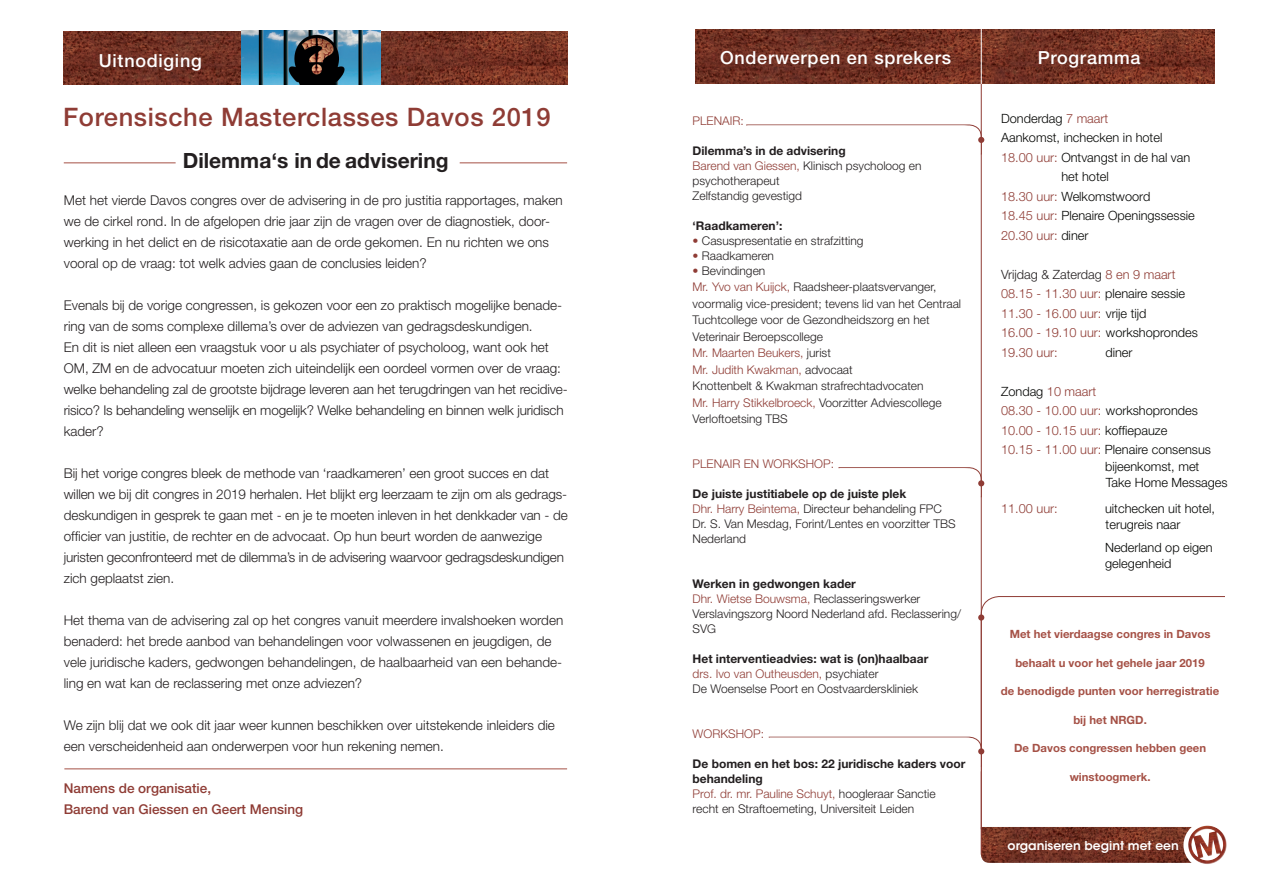
<style>
.page{position:relative;width:1263px;height:893px;background:#fff}
.page>*{position:absolute;margin:0;border:0;box-sizing:border-box;transform-origin:0 0}
.t1{font:500 25.5px "Helvetica Neue";letter-spacing:.025em;color:#8f3c35}
.t2{font:700 21px "Helvetica Neue";color:#231f20}
.t3{font:500 18px "Helvetica Neue";letter-spacing:.04em;color:#fff}
.t4{font:300 13.5px/21px "Helvetica Neue";color:#231f20}
.t5{font:500 13.5px/21px "Helvetica Neue";color:#8f3c35}
.t6{font:300 12.75px/19.5px "Helvetica Neue";color:#8f3c35}
.t7{font:300 12.75px/16.5px "Helvetica Neue";color:#040503}
.t8{font:600 12.3px "ITC Avant Garde Std";color:#fff}
.t9{font:300 12px/15px "Helvetica Neue";color:#231f20}
.t10{font:300 12px "Helvetica Neue";color:#8f3c35}
.t11{font:700 12px "Helvetica Neue";color:#231f20}
.t12{font:700 11.4px "Helvetica Neue";color:#a55146}
.s1{font-weight:700}
.s2{color:#8f3c35}
.s3{color:#040503}
.s4{color:#231f20}
</style>
<div class="page">
<img style="left:695px;top:30px;width:519px;height:53px">
<img style="left:64px;top:31px;width:504px;height:54px">
<hr style="left:981px;top:23px;width:1px;height:79px;background:#fff">
<img style="left:241px;top:31px;width:140px;height:54px">
<svg style="left:980px;top:596px;width:245px;height:234px"></svg>
<hr style="left:64px;top:163px;width:112px;height:1px;background:#a55146">
<hr style="left:460px;top:163px;width:107px;height:1px;background:#a55146">
<hr style="left:64px;top:769px;width:503px;height:1px;background:#a55146">
<img style="left:981px;top:827px;width:210px;height:36px">
<svg style="left:1183px;top:820px;width:53px;height:50px"></svg>
<div style="left:1225px;top:588px;width:38px;height:242px;background:#fff"></div>
<svg style="left:746px;top:124px;width:238px;height:42px"></svg>
<svg style="left:838px;top:467px;width:146px;height:42px"></svg>
<div style="left:978px;top:614px;width:6px;height:7px;background:#8f3c35;border-radius:50%"></div>
<svg style="left:768px;top:736px;width:216px;height:35px"></svg>
<hr style="left:981px;top:84px;width:1px;height:770px;background:#8f3c35">
<h3 class="t3" style="left:99px;top:50px;width:104px">Uitnodiging</h3>
<h3 class="t3" style="left:720px;top:47px;width:232px">Onderwerpen en sprekers</h3>
<h3 class="t3" style="left:1038px;top:47px;width:104px">Programma</h3>
<h1 class="t1" style="left:63px;top:102px;width:489px">Forensische Masterclasses Davos 2019</h1>
<h2 class="t2" style="left:183px;top:148px;width:267px">Dilemma‘s in de advisering</h2>
<p class="t4" style="left:64px;top:189px;width:500px">Met het vierde Davos congres over de advisering in de pro justitia rapportages, maken we de cirkel rond. In de afgelopen drie jaar zijn de vragen over de diagnostiek, door&shy;werking in het delict en de risicotaxatie aan de orde gekomen. En nu richten we ons vooral op de vraag: tot welk advies gaan de conclusies leiden?</p>
<p class="t4" style="left:64px;top:294px;width:505px">Evenals bij de vorige congressen, is gekozen voor een zo praktisch mogelijke benade&shy;ring van de soms complexe dillema’s over de adviezen van gedragsdeskundigen.<br>En dit is niet alleen een vraagstuk voor u als psychiater of psycholoog, want ook het OM, ZM en de advocatuur moeten zich uiteindelijk een oordeel vormen over de vraag: welke behandeling zal de grootste bijdrage leveren aan het terugdringen van het recidive&shy;risico? Is behandeling wenselijk en mogelijk? Welke behandeling en binnen welk juridisch kader?</p>
<p class="t4" style="left:64px;top:462px;width:505px">Bij het vorige congres bleek de methode van ‘raadkameren’ een groot succes en dat willen we bij dit congres in 2019 herhalen. Het blijkt erg leerzaam te zijn om als gedrags&shy;deskundigen in gesprek te gaan met - en je te moeten inleven in het denkkader van - de officier van justitie, de rechter en de advocaat. Op hun beurt worden de aanwezige juristen geconfronteerd met de dilemma’s in de advisering waarvoor gedragsdeskundigen zich geplaatst zien.</p>
<p class="t4" style="left:64px;top:609px;width:501px">Het thema van de advisering zal op het congres vanuit meerdere invalshoeken worden benaderd: het brede aanbod van behandelingen voor volwassenen en jeugdigen, de vele juridische kaders, gedwongen behandelingen, de haalbaarheid van een behande&shy;ling en wat kan de reclassering met onze adviezen?</p>
<p class="t4" style="left:64px;top:714px;width:493px">We zijn blij dat we ook dit jaar weer kunnen beschikken over uitstekende inleiders die een verscheidenheid aan onderwerpen voor hun rekening nemen.</p>
<p class="t5" style="left:64px;top:778px;width:241px">Namens de organisatie,<br>Barend van Giessen en Geert Mensing</p>
<p class="t10" style="left:693px;top:114px;width:53px">PLENAIR:</p>
<p class="t9" style="left:693px;top:143px;width:230px"><span class="s1">Dilemma’s in de advisering<br></span><span class="s2">Barend van Giessen,</span> Klinisch psycholoog en psychotherapeut<br>Zelfstandig gevestigd</p>
<p class="t11" style="left:693px;top:218px;width:91px">‘Raadkameren’:</p>
<p class="t9" style="left:693px;top:233px;width:172px"><span class="s2">•</span> Casuspresentatie en strafzitting</p>
<p class="t9" style="left:693px;top:248px;width:83px"><span class="s2">•</span> Raadkameren</p>
<p class="t9" style="left:693px;top:262px;width:270px;line-height:16.5px"><span class="s2">•</span> Bevindingen<br><span class="s2">Mr. Yvo van Kuijck,</span> Raadsheer-plaatsvervanger, voormalig vice-president; tevens lid van het Centraal Tuchtcollege voor de Gezondheidszorg en het Veterinair Beroepscollege<br><span class="s2">Mr. Maarten Beukers,</span> jurist<br><span class="s2">Mr. Judith Kwakman,</span> advocaat<br>Knottenbelt &amp; Kwakman strafrechtadvocaten<br><span class="s2">Mr. Harry Stikkelbroeck,</span> Voorzitter Adviescollege Verloftoetsing TBS</p>
<p class="t10" style="left:693px;top:457px;width:143px">PLENAIR EN WORKSHOP:</p>
<p class="t9" style="left:693px;top:486px;width:264px"><span class="s1">De juiste justitiabele op de juiste plek<br></span><span class="s2">Dhr. Harry Beintema,</span> Directeur behandeling FPC Dr. S. Van Mesdag, Forint/Lentes en voorzitter TBS Nederland</p>
<p class="t9" style="left:693px;top:576px;width:270px"><span class="s1">Werken in gedwongen kader<br></span><span class="s2">Dhr. Wietse Bouwsma,</span> Reclasseringswerker<br>Verslavingszorg Noord Nederland afd. Reclassering/<br>SVG</p>
<p class="t9" style="left:693px;top:651px;width:237px"><span class="s1">Het interventieadvies: wat is (on)haalbaar </span><span class="s2">drs. Ivo van Outheusden,</span> psychiater<br>De Woenselse Poort en Oostvaarderskliniek</p>
<p class="t10" style="left:693px;top:727px;width:73px">WORKSHOP:</p>
<p class="t9" style="left:693px;top:756px;width:274px"><span class="s1">De bomen en het bos: 22 juridische kaders voor behandeling<br></span><span class="s2">Prof. dr. mr. Pauline Schuyt,</span> hoogleraar Sanctie<br>recht en Straftoemeting, Universiteit Leiden</p>
<p class="t7" style="left:1001px;top:110px;width:109px">Donderdag <span class="s2">7 maart</span></p>
<p class="t7" style="left:1001px;top:129px;width:163px">Aankomst, inchecken in hotel</p>
<p class="t7" style="left:1001px;top:149px;width:191px"><span class="s2">18.00 uur:</span> Ontvangst in de hal van</p>
<p class="t7" style="left:1061px;top:168px;width:49px">het hotel</p>
<p class="t7" style="left:1001px;top:188px;width:151px"><span class="s2">18.30 uur:</span> Welkomstwoord</p>
<p class="t7" style="left:1001px;top:207px;width:195px"><span class="s2">18.45 uur:</span> Plenaire Openingssessie</p>
<p class="t6" style="left:1001px;top:225px;width:89px">20.30 uur: <span class="s3">diner</span></p>
<p class="t6" style="left:1001px;top:264px;width:198px"><span class="s4">Vrijdag &amp; Zaterdag</span> 8 en 9 maart<br>08.15 - 11.30 uur: <span class="s3">plenaire sessie<br></span>11.30 - 16.00 uur: <span class="s3">vrije tijd<br></span>16.00 - 19.10 uur: <span class="s3">workshoprondes<br></span>19.30 uur:</p>
<p class="t7" style="left:1105px;top:344px;width:29px">diner</p>
<p class="t6" style="left:1001px;top:381px;width:211px"><span class="s3">Zondag</span> 10 maart<br>08.30 - 10.00 uur: <span class="s3">workshoprondes<br></span>10.00 - 10.15 uur: <span class="s3">koffiepauze<br></span>10.15 - 11.00 uur: <span class="s3">Plenaire consensus</span></p>
<p class="t7" style="left:1105px;top:458px;width:124px">bijeenkomst, met<br>Take Home Messages</p>
<p class="t6" style="left:1001px;top:498px;width:58px">11.00 uur:</p>
<p class="t7" style="left:1105px;top:500px;width:111px">uitchecken uit hotel, terugreis naar</p>
<p class="t7" style="left:1105px;top:539px;width:109px">Nederland op eigen gelegenheid</p>
<p class="t12" style="left:1010px;top:627px;width:202px">Met het vierdaagse congres in Davos</p>
<p class="t12" style="left:1015px;top:655px;width:191px">behaalt u voor het gehele jaar 2019</p>
<p class="t12" style="left:1001px;top:684px;width:220px">de benodigde punten voor herregistratie</p>
<p class="t12" style="left:1073px;top:712px;width:75px">bij het NRGD.</p>
<p class="t12" style="left:1014px;top:741px;width:194px">De Davos congressen hebben geen</p>
<p class="t12" style="left:1070px;top:769px;width:82px">winstoogmerk.</p>
<p class="t8" style="left:1008px;top:837px;width:173px">organiseren begint met een</p>
</div>
